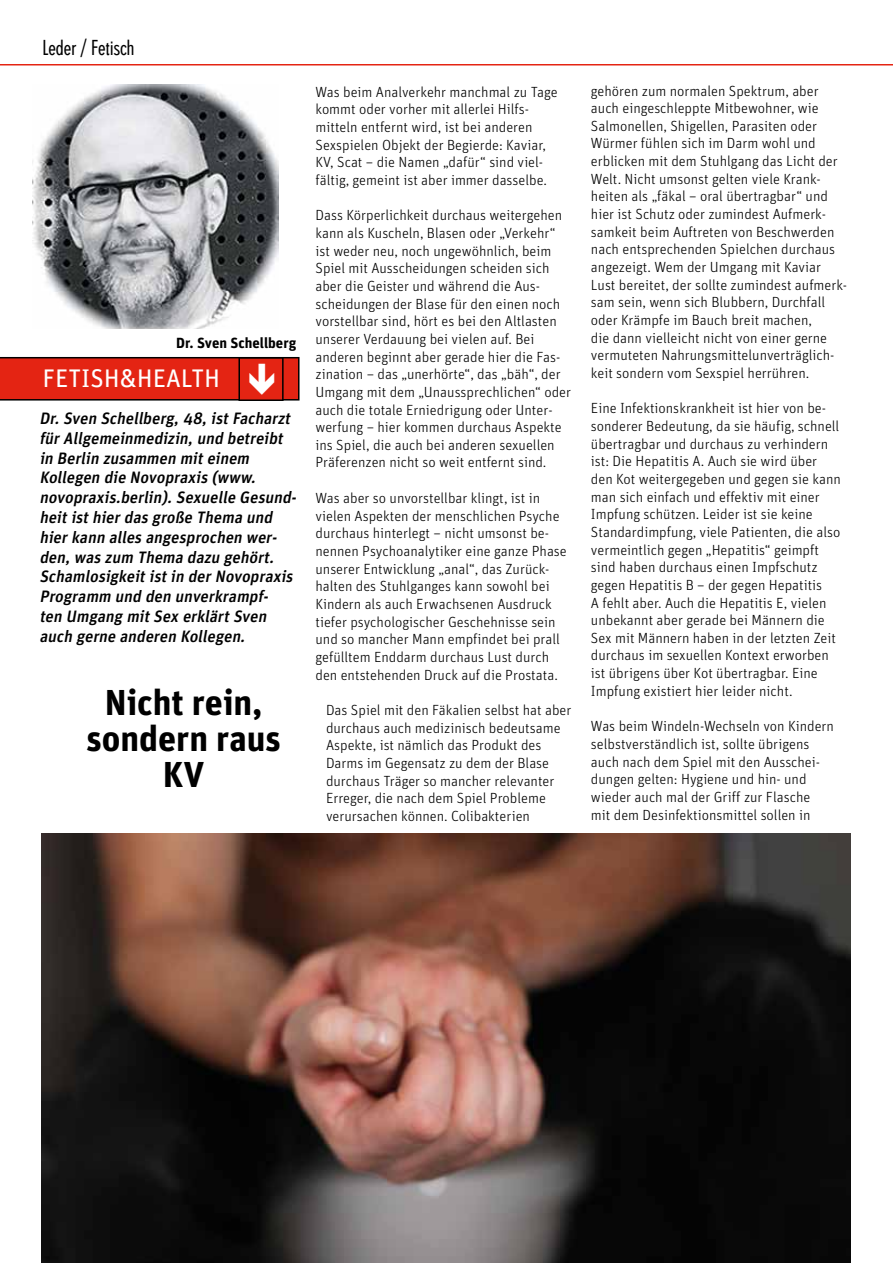
<style>
.page{position:relative;width:893px;height:1263px;background:#fff}
.page>*{position:absolute;margin:0;border:0;box-sizing:border-box;transform-origin:0 0}
.t1{font:700 36px/36px "Unit";color:#000;text-align:center}
.t2{font:25.5px "Unit Regular TF";color:#fff}
.t3{font:condensed 21px "Super Grotesk A";color:#000}
.t4{font:italic 500 16.5px/19.8px "Unit";color:#000}
.t5{font:300 14.7px/17.7px "Unit";color:#000}
.t6{font:700 14.7px "Unit";color:#000}
</style>
<div class="page">
<hr style="left:0;top:64px;width:893px;height:1px;background:#e42413">
<img style="left:33px;top:85px;width:246px;height:243px">
<img style="left:42px;top:833px;width:808px;height:430px">
<svg style="left:0;top:357px;width:300px;height:44px;background:#d22313"></svg>
<h3 class="t3" style="left:43px;top:36px;width:93px">Leder / Fetisch</h3>
<p class="t6" style="left:176px;top:334px;width:122px">Dr. Sven Schellberg</p>
<h2 class="t2" style="left:42px;top:363px;width:179px">FETISH&amp;HEALTH</h2>
<p class="t4" style="left:39px;top:408px;width:261px">Dr.Sven Schellberg,48,istFacharzt fürAllgemeinmedizin,und betreibt in Berlin zusammen miteinem Kollegen die Novopraxis (www. novopraxis.berlin).Sexuelle Gesund&shy;heitisthierdas große Thema und hierkann alles angesprochen wer&shy;den,was zum Thema dazu gehört.<br>Schamlosigkeitistin derNovopraxis Programm und den unverkrampf&shy;ten Umgang mitSex erklärtSven auch gerne anderen Kollegen.</p>
<h1 class="t1" style="left:86px;top:684px;width:196px">Nicht rein, sondern raus<br>KV</h1>
<p class="t5" style="left:315px;top:83px;width:244px">Was beim Analverkehr manchmal zu Tage kommt oder vorher mit allerlei Hilfs&shy;mitteln entfernt wird, ist bei anderen Sexspielen Objekt der Begierde: Kaviar, KV, Scat – die Namen „dafür“ sind viel&shy;fältig, gemeint ist aber immer dasselbe.</p>
<p class="t5" style="left:315px;top:206px;width:257px">Dass Körperlichkeit durchaus weitergehen kann als Kuscheln, Blasen oder „Verkehr“ ist weder neu, noch ungewöhnlich, beim Spiel mit Ausscheidungen scheiden sich aber die Geister und während die Aus&shy;scheidungen der Blase für den einen noch vorstellbar sind, hört es bei den Altlasten unserer Verdauung bei vielen auf. Bei anderen beginnt aber gerade hier die Fas&shy;zination – das „unerhörte“, das „bäh“, der Umgang mit dem „Unaussprechlichen“ oder auch die totale Erniedrigung oder Unter&shy;werfung – hier kommen durchaus Aspekte ins Spiel, die auch bei anderen sexuellen Präferenzen nicht so weit entfernt sind.</p>
<p class="t5" style="left:315px;top:489px;width:253px">Was aber so unvorstellbar klingt, ist in vielen Aspekten der menschlichen Psyche durchaus hinterlegt – nicht umsonst be&shy;nennen Psychoanalytiker eine ganze Phase unserer Entwicklung „anal“, das Zurück&shy;halten des Stuhlganges kann sowohl bei Kindern als auch Erwachsenen Ausdruck tiefer psychologischer Geschehnisse sein und so mancher Mann empfindet bei prall gefülltem Enddarm durchaus Lust durch den entstehenden Druck auf die Prostata.</p>
<p class="t5" style="left:326px;top:701px;width:247px">Das Spiel mit den Fäkalien selbst hat aber durchaus auch medizinisch bedeutsame Aspekte, ist nämlich das Produkt des Darms im Gegensatz zu dem der Blase durchaus Träger so mancher relevanter Erreger, die nach dem Spiel Probleme verursachen können. Colibakterien</p>
<p class="t5" style="left:591px;top:82px;width:258px">gehören zum normalen Spektrum, aber auch eingeschleppte Mitbewohner, wie Salmonellen, Shigellen, Parasiten oder Würmer fühlen sich im Darm wohl und erblicken mit dem Stuhlgang das Licht der Welt. Nicht umsonst gelten viele Krank&shy;heiten als „fäkal – oral übertragbar“ und hier ist Schutz oder zumindest Aufmerk&shy;samkeit beim Auftreten von Beschwerden nach entsprechenden Spielchen durchaus angezeigt. Wem der Umgang mit Kaviar Lust bereitet, der sollte zumindest aufmerk&shy;sam sein, wenn sich Blubbern, Durchfall oder Krämpfe im Bauch breit machen,<br>die dann vielleicht nicht von einer gerne vermuteten Nahrungsmittelunverträglich&shy;keit sondern vom Sexspiel herrühren.</p>
<p class="t5" style="left:591px;top:399px;width:251px">Eine Infektionskrankheit ist hier von be&shy;sonderer Bedeutung, da sie häufig, schnell übertragbar und durchaus zu verhindern ist: Die Hepatitis A. Auch sie wird über den Kot weitergegeben und gegen sie kann man sich einfach und effektiv mit einer Impfung schützen. Leider ist sie keine Standardimpfung, viele Patienten, die also vermeintlich gegen „Hepatitis“ geimpft sind haben durchaus einen Impfschutz gegen Hepatitis B – der gegen Hepatitis<br>A fehlt aber. Auch die Hepatitis E, vielen unbekannt aber gerade bei Männern die Sex mit Männern haben in der letzten Zeit durchaus im sexuellen Kontext erworben ist übrigens über Kot übertragbar. Eine Impfung existiert hier leider nicht.</p>
<p class="t5" style="left:591px;top:717px;width:244px">Was beim Windeln-Wechseln von Kindern selbstverständlich ist, sollte übrigens auch nach dem Spiel mit den Ausschei&shy;dungen gelten: Hygiene und hin- und wieder auch mal der Griff zur Flasche<br>mit dem Desinfektionsmittel sollen in</p>
</div>
